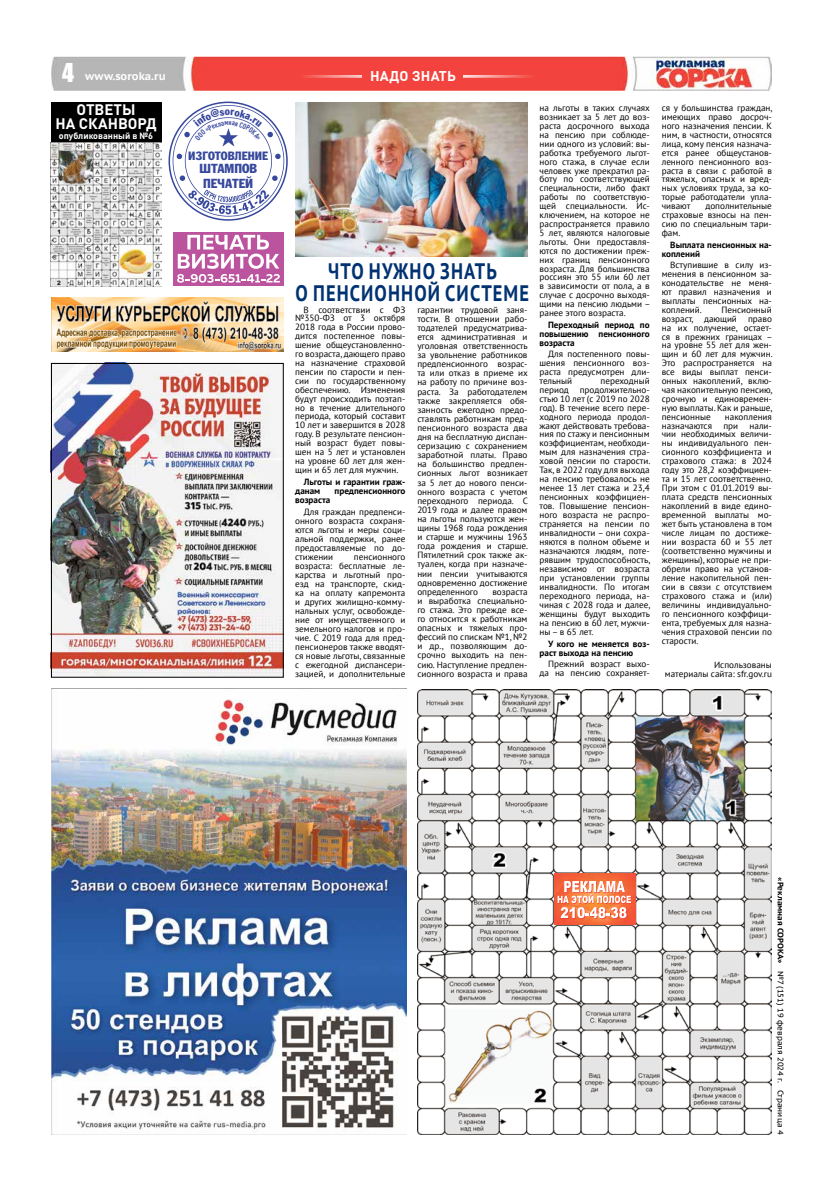
<style>
.page{position:relative;width:823px;height:1191px;background:#fff}
.page>*{position:absolute;margin:0;border:0;box-sizing:border-box;transform-origin:0 0}
.t1{font:700 22.4px/22.4px "PT Sans";letter-spacing:.06em;color:#003271;text-align:center;scale:.82 1}
.t2{font:700 15.1px/14px "DIN Pro";color:#fff;text-align:center}
.t3{font:700 14px "DIN Pro";letter-spacing:.02em;color:#fff}
.t4{font:12.9px/14.1px "Fagot Condensed";color:#37489d}
.t5{font:11.9px "Fagot Condensed";color:#37489d}
.t6{font:700 11px "PT Sans Caption";color:#fff}
.t7{font:9px/8.9px "PT Sans";color:#000;text-align:justify}
.t8{font:700 9px/8.9px "PT Sans";color:#000}
.t9{font:700 9px "DIN Pro";color:#fff}
.t10{font:8px "PT Sans Caption";color:#000}
.s1{font-family:"Impact";font-weight:400;font-size:23.9px}
.s2{font-weight:700}
</style>
<div class="page">
<img style="left:51px;top:57px;width:720px;height:34px">
<img style="left:463px;top:76px;width:105px;height:1px">
<img style="left:265px;top:76px;width:96px;height:1px">
<img style="left:51px;top:688px;width:355px;height:446px">
<img style="left:417px;top:689px;width:354px;height:445px">
<svg style="left:554px;top:873px;width:80px;height:51px"></svg>
<img style="left:53px;top:365px;width:228px;height:310px">
<div style="left:51px;top:363px;width:232px;height:314px;border:1px solid #000"></div>
<div style="left:51px;top:102px;width:110px;height:40px;background:#000"></div>
<img style="left:51px;top:142px;width:110px;height:144px">
<img style="left:295px;top:102px;width:232px;height:155px">
<div style="left:173px;top:232px;width:110px;height:54px;background:#bb539f"></div>
<svg style="left:177px;top:235px;width:103px;height:48px"></svg>
<img style="left:51px;top:298px;width:232px;height:53px">
<svg style="left:168px;top:102px;width:119px;height:119px"></svg>
<p class="t6" style="left:62px;top:69px;width:105px"><span class="s1">4</span> www.soroka.ru</p>
<h3 class="t3" style="left:370px;top:64px;width:87px">НАДО ЗНАТЬ</h3>
<h2 class="t2" style="left:55px;top:101px;width:103px">ОТВЕТЫ<br>НА СКАНВОРД</h2>
<p class="t9" style="left:59px;top:128px;width:96px">опубликованный в №6</p>
<h3 class="t5" style="left:188px;top:149px;width:81px">ИЗГОТОВЛЕНИЕ</h3>
<h3 class="t4" style="left:199px;top:162px;width:59px">ШТАМПОВ<br>ПЕЧАТЕЙ</h3>
<h1 class="t1" style="left:295px;top:259px;width:286px">ЧТО НУЖНО ЗНАТЬ<br>О ПЕНСИОННОЙ СИСТЕМЕ</h1>
<p class="t7" style="left:295px;top:305px;width:112px;text-indent:9px">В соответствии с ФЗ №350-ФЗ от 3 октября 2018 года в России прово&shy;дится постепенное повы&shy;шение общеустановленно&shy;го возраста, дающего право на назначение страховой пенсии по старости и пен&shy;сии по государственному обеспечению. Изменения будут происходить поэтап&shy;но в течение длительного периода, который составит 10 лет и завершится в 2028 году. В результате пенсион&shy;ный возраст будет повы&shy;шен на 5 лет и установлен на уровне 60 лет для жен&shy;щин и 65 лет для мужчин.</p>
<p class="t8" style="left:295px;top:477px;width:112px;text-indent:9px">Льготы и гарантии граж&shy;данам</p>
<p class="t7" style="left:417px;top:305px;width:112px">гарантии трудовой заня&shy;тости. В отношении рабо&shy;тодателей предусматрива&shy;ется административная и уголовная ответственность за увольнение работников предпенсионного возрас&shy;та или отказ в приеме их на работу по причине воз&shy;раста. За работодателем также закрепляется обя&shy;занность ежегодно предо&shy;ставлять работникам пред&shy;пенсионного возраста два дня на бесплатную диспан&shy;серизацию с сохранением заработной платы. Право на большинство предпен&shy;сионных льгот возникает за 5 лет до нового пенси&shy;онного возраста с учетом переходного периода. С 2019 года и далее правом на льготы пользуются жен&shy;щины 1968 года рождения и старше и мужчины 1963 года рождения и старше.<br>Пятилетний срок также ак&shy;туален, когда при назначе&shy;нии пенсии учитываются одновременно достижение определенного</p>
<p class="t8" style="left:334px;top:486px;width:72px">предпенсионного</p>
<p class="t8" style="left:295px;top:495px;width:37px">возраста</p>
<p class="t7" style="left:295px;top:507px;width:112px;text-indent:9px">Для граждан предпенси&shy;онного возраста сохраня&shy;ются льготы и меры соци&shy;альной поддержки, ранее предоставляемые по до&shy;стижении</p>
<p class="t7" style="left:295px;top:552px;width:112px;text-indent:59px">пенсионного возраста: бесплатные ле&shy;карства и льготный про&shy;езд на транспорте, скид&shy;ка на оплату капремонта и других жилищно-комму&shy;нальных услуг, освобожде&shy;ние от имущественного и земельного налогов и про&shy;чие. С 2019 года для пред&shy;пенсионеров также вводят&shy;ся новые льготы, связанные с ежегодной диспансери&shy;зацией, и дополнительные</p>
<p class="t7" style="left:417px;top:587px;width:112px;text-indent:75px">возраста и выработка специально&shy;го стажа. Это прежде все&shy;го относится к работникам опасных и тяжелых про&shy;фессий по спискам №1, №2 и др., позволяющим до&shy;срочно выходить на пен&shy;сию. Наступление предпен&shy;сионного возраста и права</p>
<p class="t7" style="left:539px;top:103px;width:112px">на льготы в таких случаях возникает за 5 лет до воз&shy;раста досрочного выхода на пенсию при соблюде&shy;нии одного из условий: вы&shy;работка требуемого льгот&shy;ного стажа, в случае если человек уже прекратил ра&shy;боту по соответствующей специальности, либо факт работы по соответствую&shy;щей специальности. Ис&shy;ключением, на которое не распространяется правило 5 лет, являются налоговые льготы. Они предоставля&shy;ются по достижении преж&shy;них границ пенсионного возраста. Для большинства россиян это 55 или 60 лет в зависимости от пола, а в случае с досрочно выходя&shy;щими на пенсию людьми – ранее этого возраста.</p>
<p class="t8" style="left:539px;top:320px;width:112px;text-align:justify;text-indent:9px">Переходный период по повышению пенсионного возраста</p>
<p class="t7" style="left:539px;top:349px;width:112px;text-indent:9px">Для постепенного повы&shy;шения пенсионного воз&shy;раста предусмотрен дли&shy;тельный</p>
<p class="t7" style="left:539px;top:376px;width:112px;text-indent:61px">переходный период продолжительно&shy;стью 10 лет (с 2019 по 2028 год). В течение всего пере&shy;ходного периода продол&shy;жают действовать требова&shy;ния по стажу и пенсионным коэффициентам, необходи&shy;мым для назначения стра&shy;ховой пенсии по старости.<br>Так, в 2022 году для выхода на пенсию требовалось не менее 13 лет стажа и 23,4 пенсионных коэффициен&shy;тов. Повышение пенсион&shy;ного возраста не распро&shy;страняется на пенсии по инвалидности – они сохра&shy;няются в полном объеме и назначаются людям, поте&shy;рявшим трудоспособность, независимо от возраста при установлении группы инвалидности. По итогам переходного периода, на&shy;чиная с 2028 года и далее, женщины будут выходить на пенсию в 60 лет, мужчи&shy;ны – в 65 лет.</p>
<p class="t8" style="left:539px;top:639px;width:112px;text-indent:9px">У кого не меняется воз&shy;раст выхода на пенсию</p>
<p class="t7" style="left:539px;top:659px;width:112px;text-align:right">Прежний возраст выхо&shy;да на пенсию сохраняет-</p>
<p class="t7" style="left:661px;top:103px;width:112px">ся у большинства граждан, имеющих право досроч&shy;ного назначения пенсии. К ним, в частности, относятся лица, кому пенсия назнача&shy;ется ранее общеустанов&shy;ленного пенсионного воз&shy;раста в связи с работой в тяжелых, опасных и вред&shy;ных условиях труда, за ко&shy;торые работодатели упла&shy;чивают</p>
<p class="t7" style="left:661px;top:201px;width:112px;text-indent:44px">дополнительные страховые взносы на пен&shy;сию по специальным тари&shy;фам.</p>
<p class="t8" style="left:661px;top:240px;width:112px;text-indent:9px">Выплата пенсионных на&shy;коплений</p>
<p class="t7" style="left:661px;top:260px;width:112px;text-indent:9px">Вступившие в силу из&shy;менения в пенсионном за&shy;конодательстве не меня&shy;ют правил назначения и выплаты пенсионных на&shy;коплений.</p>
<p class="t7" style="left:661px;top:305px;width:112px;text-indent:60px">Пенсионный возраст, дающий право на их получение, остает&shy;ся в прежних границах – на уровне 55 лет для жен&shy;щин и 60 лет для мужчин.<br>Это распространяется на все виды выплат пенси&shy;онных накоплений, вклю&shy;чая накопительную пенсию, срочную и единовремен&shy;ную выплаты. Как и раньше, пенсионные</p>
<p class="t7" style="left:724px;top:412px;width:48px">накопления</p>
<p class="t7" style="left:661px;top:421px;width:52px">назначаются</p>
<p class="t7" style="left:723px;top:421px;width:16px">при</p>
<p class="t7" style="left:661px;top:421px;width:112px;text-indent:88px">нали&shy;чии необходимых величи&shy;ны индивидуального пен&shy;сионного коэффициента и страхового стажа: в 2024 году это 28,2 коэффициен&shy;та и 15 лет соответственно.<br>При этом с 01.01.2019 вы&shy;плата средств пенсионных накоплений в виде едино&shy;временной выплаты мо&shy;жет быть установлена в том числе лицам по достиже&shy;нии возраста 60 и 55 лет (соответственно мужчины и женщины), которые не при&shy;обрели право на установ&shy;ление накопительной пен&shy;сии в связи с отсутствием страхового стажа и (или) величины индивидуально&shy;го пенсионного коэффици&shy;ента, требуемых для назна&shy;чения страховой пенсии по старости.</p>
<p class="t7" style="left:664px;top:659px;width:108px;text-align:right">Использованы<br>материалы сайта: sfr.gov.ru</p>
<p class="t10" style="left:785px;top:877px;width:258px;rotate:90deg"><span class="s2">«Рекламная СОРОКА»</span> №7 (151) 19 февраля 2024 г. Страница 4</p>
</div>
